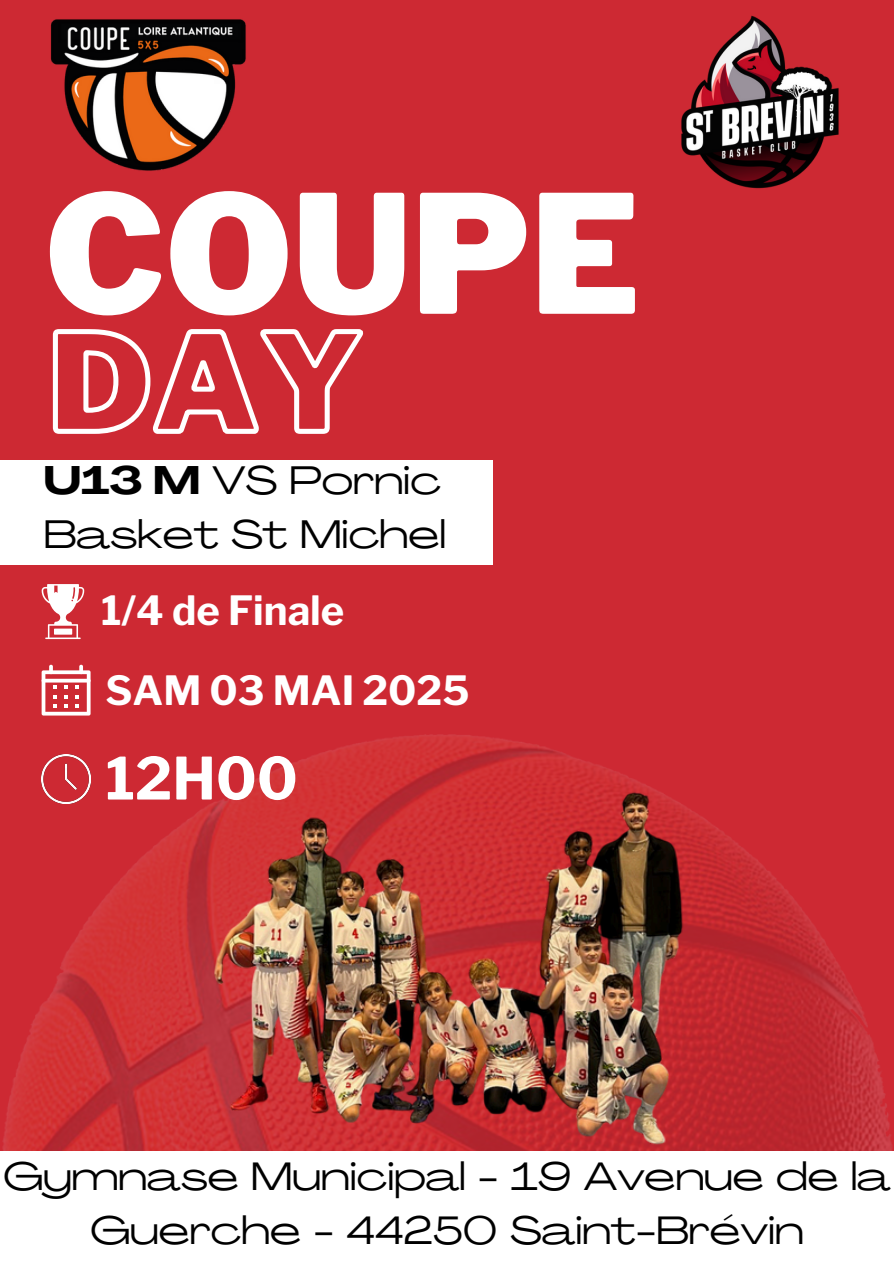
<style>
.page{position:relative;width:894px;height:1264px;background:#fff}
.page>*{position:absolute;margin:0;border:0;box-sizing:border-box;transform-origin:0 0}
.t1{font:900 163.05px "Libre Franklin";color:#fff}
.t2{font:700 57.9px "Libre Franklin";color:#fff}
.t3{font:700 40.05px "Libre Franklin";color:#fff}
.t4{font:39.3px/54px "Agrandir Grand";color:#000}
.t5{font:39px/54px "Agrandir Grand";color:#000;text-align:center}
.s1{font-weight:700}
</style>
<div class="page">
<div style="left:0;top:0;width:893px;height:1263px;background:#cd2933"></div>
<div style="left:0;top:460px;width:492px;height:105px;background:#fff"></div>
<img style="left:3px;top:734px;width:889px;height:417px">
<div style="left:0;top:1151px;width:893px;height:112px;background:#fff"></div>
<img style="left:681px;top:15px;width:158px;height:174px">
<svg style="left:42px;top:664px;width:48px;height:51px"></svg>
<img style="left:42px;top:755px;width:48px;height:48px">
<img style="left:50px;top:19px;width:196px;height:152px">
<svg style="left:42px;top:584px;width:42px;height:55px"></svg>
<svg style="left:52px;top:329px;width:312px;height:105px"></svg>
<img style="left:112px;top:786px;width:670px;height:365px">
<p class="t1" style="left:45px;top:156px;width:596px">COUPE</p>
<h5 class="t4" style="left:44px;top:457px;width:403px"><span class="s1">U13 M</span> VS Pornic<br>Basket St Michel</h5>
<p class="t3" style="left:101px;top:586px;width:244px">1/4 de Finale</p>
<p class="t3" style="left:105px;top:666px;width:365px">SAM 03 MAI 2025</p>
<h2 class="t2" style="left:105px;top:743px;width:194px">12H00</h2>
<p class="t5" style="left:3px;top:1152px;width:888px">Gymnase Municipal - 19 Avenue de la<br>Guerche - 44250 Saint-Brévin</p>
</div>
